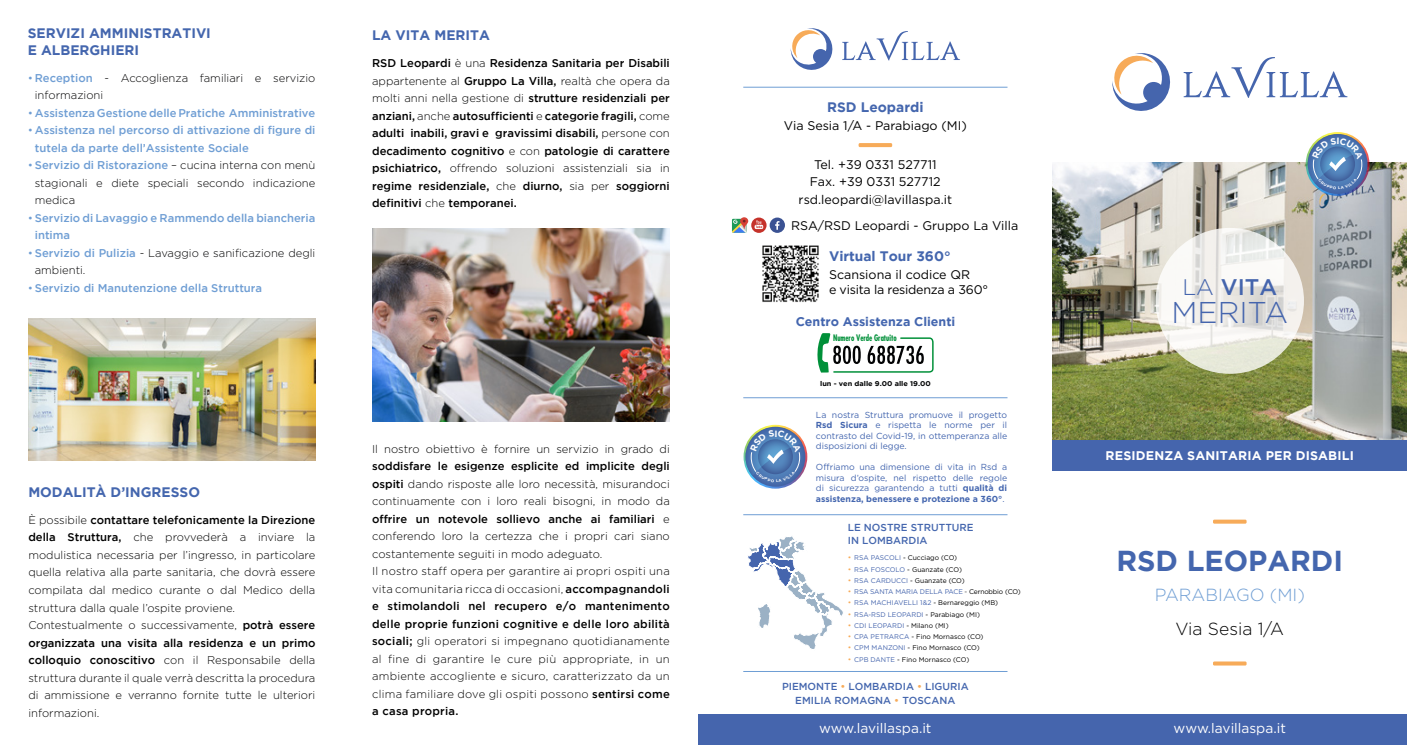
<style>
.page{position:relative;width:1407px;height:745px;background:#fff}
.page>*{position:absolute;margin:0;border:0;box-sizing:border-box;transform-origin:0 0}
.t1{font:300 30px "Gotham";color:#4565ad}
.t2{font:700 28.75px "Gotham";color:#4466ae}
.t3{font:500 22.5px "Gotham";color:#4565ad}
.t4{font:300 17.5px "Gotham";color:#6f9ed4}
.t5{font:300 17.5px "Gotham";color:#000}
.t6{font:700 13.75px/16.5px "Gotham";color:#4466ae}
.t7{font:13.75px "Gotham";color:#fff}
.t8{font:12.5px/17.5px "Gotham";color:#000;text-align:center}
.t9{font:12.5px/15px "Gotham";letter-spacing:-.02em;color:#000}
.t10{font:700 12.5px "Gotham";letter-spacing:.015em;color:#fff}
.t11{font:700 12.5px "Gotham";color:#4466af}
.t12{font:300 11.25px/17.5px "Gotham";color:#000}
.t13{font:500 11.25px/17.5px "Gotham";color:#000;text-align:justify}
.t14{font:500 11.25px/17.5px "Gotham";color:#6f9ed4}
.t15{font:300 11.25px/17.5px "Gotham";color:#020203}
.t16{font:500 10.12px/13.8px "Gotham";color:#4466ae;text-align:center}
.t17{font:8.75px/10.5px "Gotham";color:#4466af;text-align:justify}
.t18{font:700 condensed 8.75px "Futura";color:#009039;scale:.87 1}
.t19{font:700 6.88px "Gotham";color:#020304;scale:1.06 1}
.t20{font:6.75px "Gotham";color:#000}
.t21{font:6.75px "Gotham";color:#4565ad}
.t22{font:6.75px "Gotham";letter-spacing:-.02em;color:#4565ad}
.s1{color:#6f9ed4}
.s2{font-weight:500;color:#6f9ed4}
.s3{font-weight:300}
.s4{font-weight:500}
.s5{font-weight:700}
.s6{font-size:7.5px;color:#f7ab59}
.s7{color:#4565ad}
.s8{color:#3c3c3d}
.s9{color:#000}
.s10{color:#f7ab59}
</style>
<div class="page">
<svg style="left:1112px;top:53px;width:59px;height:58px"></svg>
<svg style="left:1183px;top:57px;width:164px;height:41px"></svg>
<div style="left:1052px;top:439px;width:355px;height:31px;background:#4565ad"></div>
<div style="left:698px;top:714px;width:709px;height:30px;background:#4565ad"></div>
<img style="left:1052px;top:162px;width:355px;height:277px">
<svg style="left:1213px;top:519px;width:33px;height:4px"></svg>
<svg style="left:1213px;top:661px;width:33px;height:4px"></svg>
<img style="left:372px;top:229px;width:298px;height:192px">
<img style="left:28px;top:318px;width:287px;height:142px">
<svg style="left:1155px;top:228px;width:149px;height:145px"></svg>
<svg style="left:1305px;top:132px;width:64px;height:64px"></svg>
<div style="left:1307px;top:134px;width:60px;height:60px;background:#4468a8;border-radius:30px"></div>
<hr style="left:743px;top:87px;width:264px;height:1px;background:#6f9ed4">
<hr style="left:743px;top:514px;width:264px;height:1px;background:#6f9ed4">
<hr style="left:743px;top:397px;width:264px;height:1px;background:#6f9ed4">
<svg style="left:790px;top:28px;width:43px;height:42px"></svg>
<svg style="left:842px;top:31px;width:118px;height:29px"></svg>
<svg style="left:817px;top:333px;width:116px;height:39px"></svg>
<hr style="left:743px;top:670px;width:264px;height:1px;background:#6f9ed4">
<svg style="left:743px;top:424px;width:64px;height:64px"></svg>
<div style="left:745px;top:426px;width:60px;height:60px;background:#4568a8;border-radius:30px"></div>
<svg style="left:748px;top:536px;width:95px;height:113px"></svg>
<hr style="left:858px;top:143px;width:34px;height:4px;background:#f7ab59">
<svg style="left:769px;top:217px;width:16px;height:16px"></svg>
<svg style="left:775px;top:221px;width:4px;height:8px"></svg>
<svg style="left:751px;top:217px;width:15px;height:16px"></svg>
<svg style="left:754px;top:220px;width:9px;height:9px"></svg>
<svg style="left:732px;top:217px;width:16px;height:15px"></svg>
<img style="left:763px;top:245px;width:56px;height:57px">
<svg style="left:1307px;top:134px;width:57px;height:55px"></svg>
<svg style="left:745px;top:426px;width:57px;height:55px"></svg>
<p class="t6" style="left:28px;top:25px;width:185px">SERVIZI AMMINISTRATIVI<br>E ALBERGHIERI</p>
<p class="t15" style="left:35px;top:69px;width:282px;text-indent:-7px"><span class="s1">•</span> <span class="s2">Reception</span> - Accoglienza familiari e servizio informazioni</p>
<p class="t14" style="left:28px;top:104px;width:289px"><span class="s3">•</span> Assistenza Gestione delle Pratiche Amministrative</p>
<p class="t14" style="left:35px;top:121px;width:282px;text-indent:-7px"><span class="s3">•</span> Assistenza nel percorso di attivazione di figure di tutela da parte dell’Assistente Sociale</p>
<p class="t15" style="left:35px;top:156px;width:282px;text-align:justify;text-indent:-7px"><span class="s1">•</span> <span class="s2">Servizio di Ristorazione</span> – cucina interna con menù stagionali e diete speciali secondo indicazione medica</p>
<p class="t14" style="left:35px;top:209px;width:282px;text-indent:-7px"><span class="s3">•</span> Servizio di Lavaggio e Rammendo della biancheria intima</p>
<p class="t15" style="left:35px;top:244px;width:282px;text-indent:-7px"><span class="s1">•</span> <span class="s2">Servizio di Pulizia</span> - Lavaggio e sanificazione degli ambienti.</p>
<p class="t14" style="left:28px;top:279px;width:236px"><span class="s3">•</span> Servizio di Manutenzione della Struttura</p>
<p class="t6" style="left:372px;top:27px;width:119px">LA VITA MERITA</p>
<p class="t13" style="left:372px;top:54px;width:299px">RSD Leopardi <span class="s3">è una</span> Residenza Sanitaria per Disabili <span class="s3">appartenente al</span> Gruppo La Villa, <span class="s3">realtà che opera da molti anni nella gestione di</span> strutture residenziali per anziani, <span class="s3">anche</span> autosufficienti <span class="s3">e</span> categorie fragili, <span class="s3">come </span>adulti inabili, gravi e gravissimi disabili, <span class="s3">persone con </span>decadimento cognitivo <span class="s3">e con</span> patologie di carattere psichiatrico, <span class="s3">offrendo soluzioni assistenziali sia in </span>regime residenziale, <span class="s3">che</span> diurno, <span class="s3">sia per</span> soggiorni definitivi <span class="s3">che</span> temporanei.</p>
<p class="t6" style="left:28px;top:483px;width:173px">MODALITÀ D’INGRESSO</p>
<p class="t12" style="left:28px;top:510px;width:289px">È possibile <span class="s4">contattare telefonicamente la Direzione della Struttura,</span> che provvederà a inviare la modulistica necessaria per l’ingresso, in particolare quella relativa alla parte sanitaria, che dovrà essere compilata dal medico curante o dal Medico della struttura dalla quale l’ospite proviene.<br>Contestualmente o successivamente, <span class="s4">potrà essere organizzata una visita alla residenza e un primo colloquio conoscitivo</span> con il Responsabile della struttura durante il quale verrà descritta la procedura di ammissione e verranno fornite tutte le ulteriori informazioni.</p>
<p class="t12" style="left:372px;top:439px;width:299px">Il nostro obiettivo è fornire un servizio in grado di</p>
<p class="t12" style="left:372px;top:457px;width:299px"><span class="s4">soddisfare le esigenze esplicite ed implicite degli ospiti</span> dando risposte alle loro necessità, misurandoci continuamente con i loro reali bisogni, in modo da <span class="s4">offrire un notevole sollievo anche ai familiari</span> e conferendo loro la certezza che i propri cari siano costantemente seguiti in modo adeguato.<br>Il nostro staff opera per garantire ai propri ospiti una vita comunitaria ricca di occasioni, <span class="s4">accompagnandoli e stimolandoli nel recupero e/o mantenimento delle proprie funzioni cognitive e delle loro abilità sociali;</span> gli operatori si impegnano quotidianamente al fine di garantire le cure più appropriate, in un ambiente accogliente e sicuro, caratterizzato da un clima familiare dove gli ospiti possono <span class="s4">sentirsi come a casa propria.</span></p>
<p class="t6" style="left:827px;top:98px;width:98px">RSD Leopardi</p>
<p class="t8" style="left:784px;top:116px;width:184px">Via Sesia 1/A - Parabiago (MI)</p>
<p class="t8" style="left:798px;top:155px;width:155px">Tel. +39 0331 527711<br>Fax. +39 0331 527712 rsd.leopardi@lavillaspa.it</p>
<p class="t8" style="left:791px;top:216px;width:229px">RSA/RSD Leopardi - Gruppo La Villa</p>
<p class="t6" style="left:829px;top:248px;width:123px">Virtual Tour 360°</p>
<p class="t9" style="left:829px;top:266px;width:161px">Scansiona il codice QR<br>e visita la residenza a 360°</p>
<p class="t11" style="left:796px;top:314px;width:161px">Centro Assistenza Clienti</p>
<p class="t18" style="left:833px;top:332px;width:75px">Numero Verde Gratuito</p>
<p class="t19" style="left:820px;top:379px;width:106px">lun - ven dalle 9.00 alle 19.00</p>
<p class="t17" style="left:816px;top:409px;width:193px">La nostra Struttura promuove il progetto <span class="s5">Rsd Sicura</span> e rispetta le norme per il contrasto del Covid-19, in ottemperanza alle disposizioni di legge.</p>
<p class="t17" style="left:816px;top:461px;width:193px">Offriamo una dimensione di vita in Rsd a misura d’ospite, nel rispetto delle regole di sicurezza garantendo a tutti <span class="s5">qualità di assistenza, benessere e protezione a 360°</span>.</p>
<p class="t16" style="left:848px;top:521px;width:127px;line-height:12.1px;text-align:left">LE NOSTRE STRUTTURE<br>IN LOMBARDIA</p>
<p class="t20" style="left:848px;top:553px;width:111px"><span class="s6">•</span> <span class="s7">RSA PASCOLI</span> - Cucciago (CO)</p>
<p class="t20" style="left:848px;top:565px;width:116px"><span class="s6">•</span> <span class="s7">RSA FOSCOLO</span> - Guanzate (CO)</p>
<p class="t20" style="left:848px;top:576px;width:118px"><span class="s6">•</span> <span class="s7">RSA CARDUCCI</span> - Guanzate (CO)</p>
<p class="t22" style="left:848px;top:587px;width:174px"><span class="s6">•</span> RSA SANTA MARIA DELLA PACE <span class="s8">-</span> <span class="s9">Cernobbio (CO)</span></p>
<p class="t21" style="left:848px;top:598px;width:152px"><span class="s6">•</span> RSA MACHIAVELLI 1&amp;2 <span class="s9">- Bernareggio (MB)</span></p>
<p class="t21" style="left:848px;top:610px;width:134px"><span class="s6">•</span> RSA-RSD LEOPARDI <span class="s9">- Parabiago (MI)</span></p>
<p class="t21" style="left:848px;top:621px;width:102px"><span class="s6">•</span> CDI LEOPARDI <span class="s9">- Milano (MI)</span></p>
<p class="t20" style="left:848px;top:632px;width:137px"><span class="s6">•</span> <span class="s7">CPA PETRARCA</span> - Fino Mornasco (CO)</p>
<p class="t20" style="left:848px;top:643px;width:133px"><span class="s6">•</span> <span class="s7">CPM MANZONI</span> - Fino Mornasco (CO)</p>
<p class="t20" style="left:848px;top:655px;width:123px"><span class="s6">•</span> <span class="s7">CPB DANTE</span> - Fino Mornasco (CO)</p>
<p class="t16" style="left:782px;top:678px;width:188px">PIEMONTE <span class="s10">•</span> LOMBARDIA <span class="s10">•</span> LIGURIA<br>EMILIA ROMAGNA <span class="s10">•</span> TOSCANA</p>
<h3 class="t3" style="left:1182px;top:274px;width:96px"><span class="s3">LA</span> VITA</h3>
<h1 class="t1" style="left:1171px;top:296px;width:118px">MERITA</h1>
<p class="t10" style="left:1105px;top:447px;width:250px">RESIDENZA SANITARIA PER DISABILI</p>
<h2 class="t2" style="left:1116px;top:543px;width:228px">RSD LEOPARDI</h2>
<h3 class="t4" style="left:1154px;top:585px;width:152px">PARABIAGO (MI)</h3>
<h3 class="t5" style="left:1175px;top:619px;width:110px">Via Sesia 1/A</h3>
<p class="t7" style="left:819px;top:720px;width:114px">www.lavillaspa.it</p>
<p class="t7" style="left:1173px;top:720px;width:114px">www.lavillaspa.it</p>
</div>
